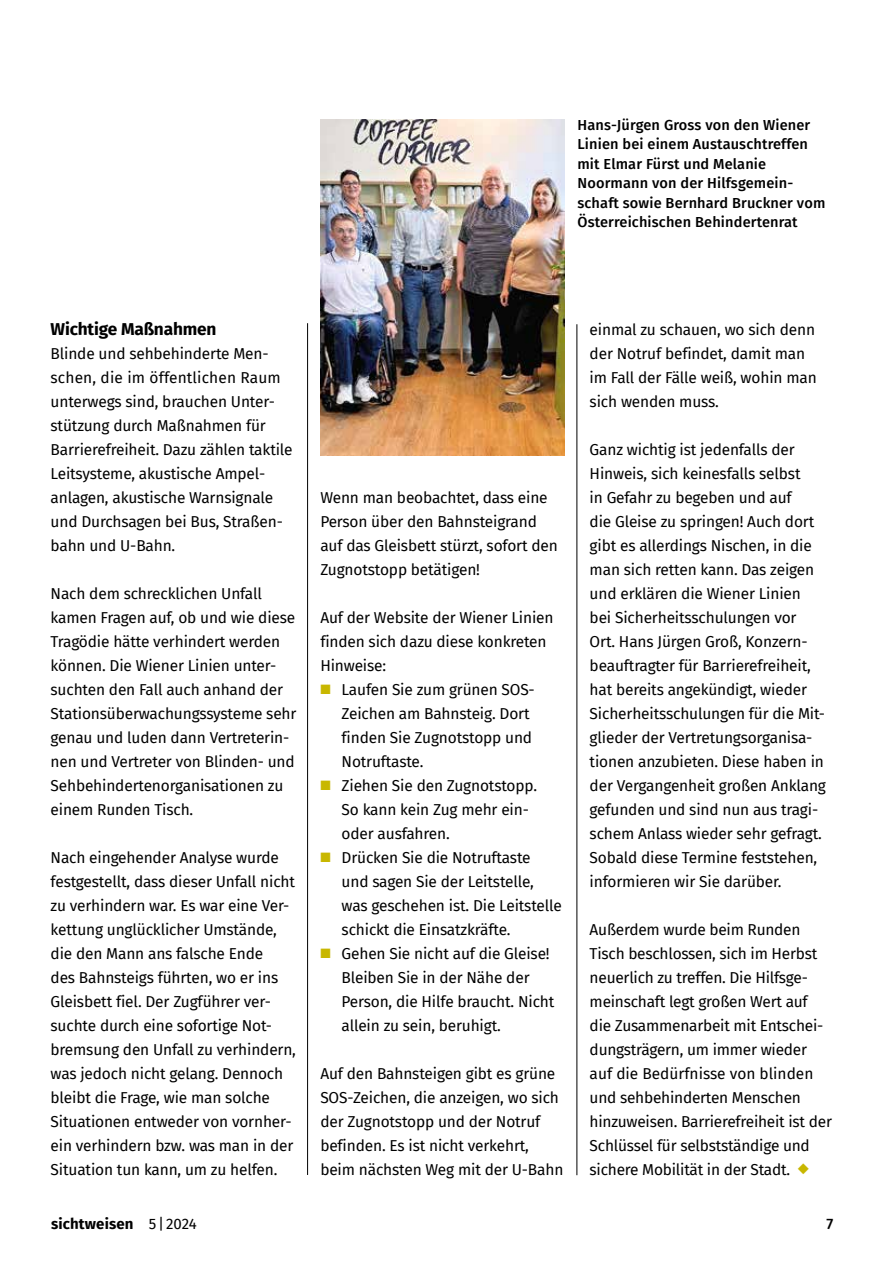
<style>
.page{position:relative;width:893px;height:1263px;background:#fff}
.page>*{position:absolute;margin:0;border:0;box-sizing:border-box;transform-origin:0 0}
.t1{font:700 17.25px "Fira Sans";letter-spacing:-.01em;color:#000}
.t2{font:15.45px/24px "Fira Sans";letter-spacing:-.01em;color:#000}
.t3{font:700 15px "Fira Sans";letter-spacing:.01em;color:#000}
.t4{font:500 15px "Fira Sans";color:#000}
.t5{font:500 14.55px/19.5px "Fira Sans";letter-spacing:.01em;color:#000}
.s1{color:#c8b700}
.s2{font-weight:400}
</style>
<div class="page">
<hr style="left:307px;top:323px;width:1px;height:852px;background:#000">
<hr style="left:576px;top:324px;width:1px;height:851px;background:#000">
<img style="left:320px;top:119px;width:244px;height:336px">
<p class="t5" style="left:577px;top:114px;width:249px">Hans-Jürgen Gross von den Wiener<br>Linien bei einem Austauschtreffen mit Elmar Fürst und Melanie<br>Noormann von der Hilfsgemein&shy;schaft sowie Bernhard Bruckner vom<br>Österreichischen Behindertenrat</p>
<h4 class="t1" style="left:51px;top:315px;width:167px">Wichtige Maßnahmen</h4>
<p class="t2" style="left:51px;top:341px;width:244px">Blinde und sehbehinderte Men&shy;schen, die im öffentlichen Raum unterwegs sind, brauchen Unter&shy;stützung durch Maßnahmen für<br>Barrierefreiheit. Dazu zählen taktile<br>Leitsysteme, akustische Ampel&shy;anlagen, akustische Warnsignale und Durchsagen bei Bus, Straßen bahn und U-Bahn.</p>
<p class="t2" style="left:51px;top:581px;width:247px">Nach dem schrecklichen Unfall kamen Fragen auf, ob und wie diese<br>Tragödie hätte verhindert werden können. Die Wiener Linien unter&shy;suchten den Fall auch anhand der<br>Stationsüberwachungssysteme sehr genau und luden dann Vertreterin&shy;nen und Vertreter von Blinden- und<br>Sehbehindertenorganisationen zu einem Runden Tisch.</p>
<p class="t2" style="left:51px;top:845px;width:247px">Nach eingehender Analyse wurde festgestellt, dass dieser Unfall nicht zu verhindern war. Es war eine Ver&shy;kettung unglücklicher Umstände, die den Mann ans falsche Ende<br>des Bahnsteigs führten, wo er ins Gleisbett fiel. Der Zugführer ver&shy;suchte durch eine sofortige Not&shy;bremsung den Unfall zu verhindern, was jedoch nicht gelang. Dennoch bleibt die Frage, wie man solche Situationen entweder von vornher&shy;ein verhindern bzw. was man in der Situation tun kann, um zu helfen.</p>
<p class="t2" style="left:320px;top:485px;width:239px">Wenn man beobachtet, dass eine<br>Person über den Bahnsteigrand auf das Gleisbett stürzt, sofort den<br>Zugnotstopp betätigen!</p>
<p class="t2" style="left:320px;top:605px;width:235px">Auf der Website der Wiener Linien finden sich dazu diese konkreten<br>Hinweise:</p>
<p class="t2" style="left:342px;top:677px;width:195px;text-indent:-21px"><span class="s1">■</span> Laufen Sie zum grünen SOS-<br>Zeichen am Bahnsteig. Dort finden Sie Zugnotstopp und<br>Notruftaste.</p>
<p class="t2" style="left:342px;top:773px;width:197px;text-indent:-21px"><span class="s1">■</span> Ziehen Sie den Zugnotstopp.<br>So kann kein Zug mehr ein&shy;oder ausfahren.</p>
<p class="t2" style="left:342px;top:845px;width:222px;text-indent:-21px"><span class="s1">■</span> Drücken Sie die Notruftaste<br>und sagen Sie der Leitstelle, was geschehen ist. Die Leitstelle schickt die Einsatzkräfte.</p>
<p class="t2" style="left:342px;top:941px;width:214px;text-indent:-21px"><span class="s1">■</span> Gehen Sie nicht auf die Gleise!<br>Bleiben Sie in der Nähe der<br>Person, die Hilfe braucht. Nicht allein zu sein, beruhigt.</p>
<p class="t2" style="left:320px;top:1061px;width:245px">Auf den Bahnsteigen gibt es grüne<br>SOS-Zeichen, die anzeigen, wo sich der Zugnotstopp und der Notruf befinden. Es ist nicht verkehrt, beim nächsten Weg mit der U-Bahn</p>
<p class="t2" style="left:590px;top:317px;width:229px">einmal zu schauen, wo sich denn der Notruf befindet, damit man im Fall der Fälle weiß, wohin man sich wenden muss.</p>
<p class="t2" style="left:590px;top:437px;width:238px">Ganz wichtig ist jedenfalls der Hinweis, sich keinesfalls selbst<br>in Gefahr zu begeben und auf<br>die Gleise zu springen! Auch dort gibt es allerdings Nischen, in die man sich retten kann. Das zeigen und erklären die Wiener Linien bei Sicherheitsschulungen vor<br>Ort. Hans Jürgen Groß, Konzern&shy;beauftragter für Barrierefreiheit, hat bereits angekündigt, wieder Sicherheitsschulungen für die Mit&shy;glieder der Vertretungsorganisa&shy;tionen anzubieten. Diese haben in der Vergangenheit großen Anklang gefunden und sind nun aus tragi&shy;schem Anlass wieder sehr gefragt.<br>Sobald diese Termine feststehen, informieren wir Sie darüber.</p>
<p class="t2" style="left:590px;top:917px;width:244px">Außerdem wurde beim Runden<br>Tisch beschlossen, sich im Herbst neuerlich zu treffen. Die Hilfsge&shy;meinschaft legt großen Wert auf die Zusammenarbeit mit Entschei&shy;dungsträgern, um immer wieder auf die Bedürfnisse von blinden und sehbehinderten Menschen hinzuweisen. Barrierefreiheit ist der<br>Schlüssel für selbstständige und sichere Mobilität in der Stadt.</p>
<p class="t3" style="left:51px;top:1211px;width:147px">sichtweisen <span class="s2">5| 2024</span></p>
<p class="t4" style="left:827px;top:1212px;width:8px">7</p>
</div>
